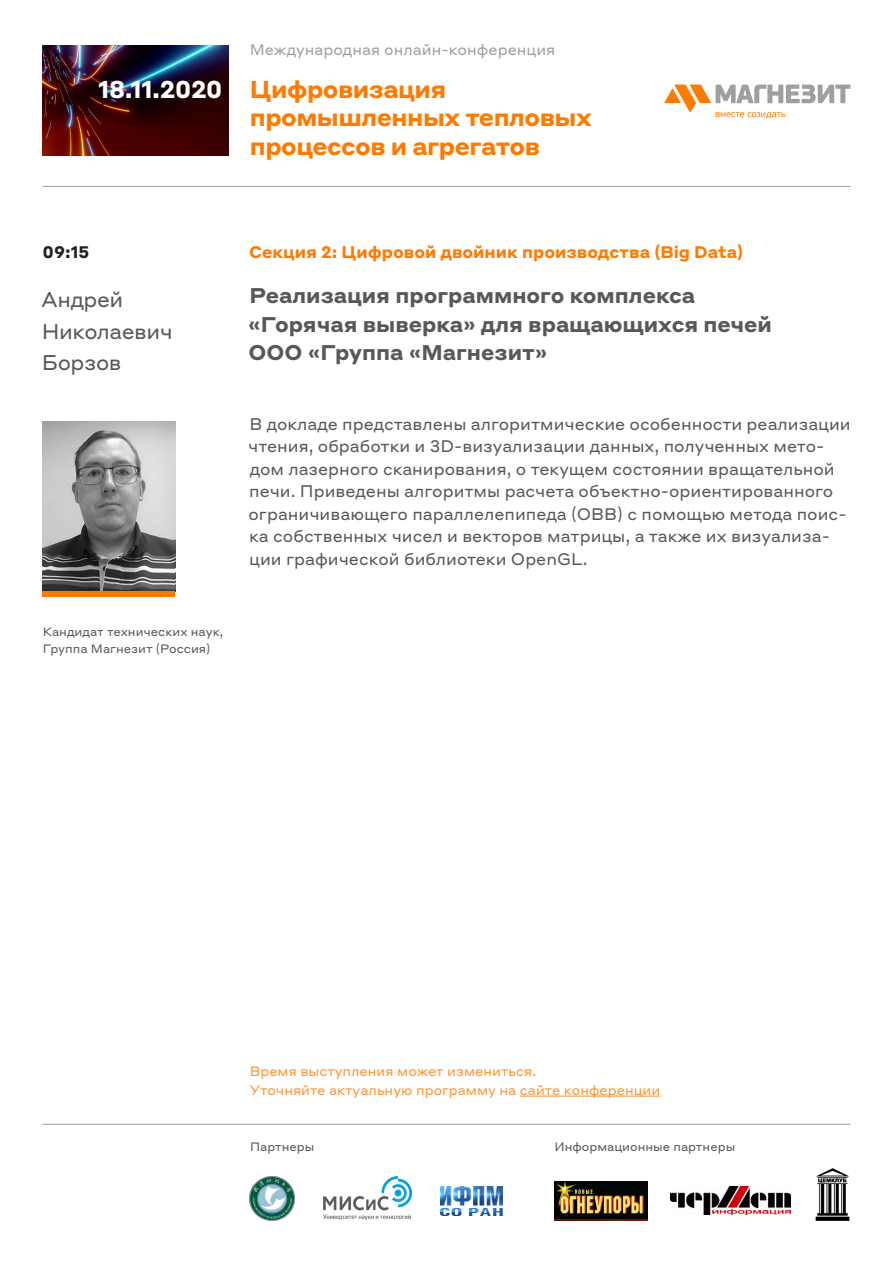
<style>
.page{position:relative;width:893px;height:1263px;background:#fff}
.page>*{position:absolute;margin:0;border:0;box-sizing:border-box;transform-origin:0 0}
.t1{font:700 24px/28.8px "Styrene ALC";letter-spacing:-.02em;color:#ff7a00}
.t2{font:700 24px "Styrene ALC";letter-spacing:-.02em;color:#fff}
.название{font:700 21px/28.5px "Styrene ALC";color:#57585a}
.спикер{font:21px/31.2px "Styrene ALC";letter-spacing:-.02em;color:#57585a}
.аннотация{font:16.5px/22.5px "Styrene ALC";color:#57585a}
.название-2{font:700 16.5px "Styrene ALC";color:#ff7a00}
.название-3{font:700 16.5px "Styrene ALC";color:#231f20}
.t3{font:15px "Styrene ALC";color:#9d9fa2}
.резюме{font:13.5px/19.5px "Styrene ALC";color:#ff9533}
.резюме-2{font:12px/16.5px "Styrene ALC";color:#57585a}
</style>
<div class="page">
<img style="left:43px;top:45px;width:186px;height:110px">
<hr style="left:43px;top:186px;width:807px;height:1px;background:#9d9fa2">
<hr style="left:43px;top:1124px;width:807px;height:1px;background:#9d9fa2">
<img style="left:323px;top:1176px;width:89px;height:43px">
<img style="left:250px;top:1176px;width:44px;height:44px">
<img style="left:554px;top:1181px;width:93px;height:39px">
<img style="left:815px;top:1168px;width:35px;height:52px">
<img style="left:670px;top:1186px;width:120px;height:29px">
<img style="left:441px;top:1186px;width:62px;height:29px">
<svg style="left:664px;top:85px;width:186px;height:34px"></svg>
<img style="left:43px;top:421px;width:132px;height:170px">
<div style="left:43px;top:591px;width:132px;height:6px;background:#ff7a00"></div>
<hr style="left:520px;top:1095px;width:140px;height:1px;background:#ff9533">
<h1 class="t2" style="left:98px;top:69px;width:126px">18.11.2020</h1>
<p class="t3" style="left:250px;top:37px;width:307px">Mеждународная онлайн-конференция</p>
<h1 class="t1" style="left:250px;top:73px;width:343px">Цифровизация промышленных тепловых процессов и агрегатов</h1>
<p class="название-3" style="left:43px;top:238px;width:48px">09:15</p>
<p class="спикер" style="left:41px;top:283px;width:133px">Андрей<br>Николаевич<br>Борзов</p>
<p class="резюме-2" style="left:43px;top:623px;width:182px">Кандидат технических наук,<br>Группа Магнезит (Россия)</p>
<p class="название-2" style="left:249px;top:238px;width:496px">Секция 2: Цифровой двойник производства (Big Data)</p>
<p class="название" style="left:248px;top:280px;width:525px">Реализация программного комплекса «Горячая выверка» для вращающихся печей<br>ООО «Группа «Магнезит»</p>
<p class="аннотация" style="left:248px;top:411px;width:604px">В докладе представлены алгоритмические особенности реализации чтения, обработки и 3D-визуализации данных, полученных мето&shy;дом лазерного сканирования, о текущем состоянии вращательной печи. Приведены алгоритмы расчета объектно-ориентированного ограничивающего параллелепипеда (OBB) с помощью метода поис&shy;ка собственных чисел и векторов матрицы, а также их визуализа&shy;ции графической библиотеки OpenGL.</p>
<p class="резюме" style="left:250px;top:1060px;width:412px">Время выступления может измениться.<br>Уточняйте актуальную программу на сайте конференции</p>
<p class="резюме-2" style="left:250px;top:1138px;width:66px">Партнеры</p>
<p class="резюме-2" style="left:554px;top:1138px;width:182px">Информационные партнеры</p>
</div>
